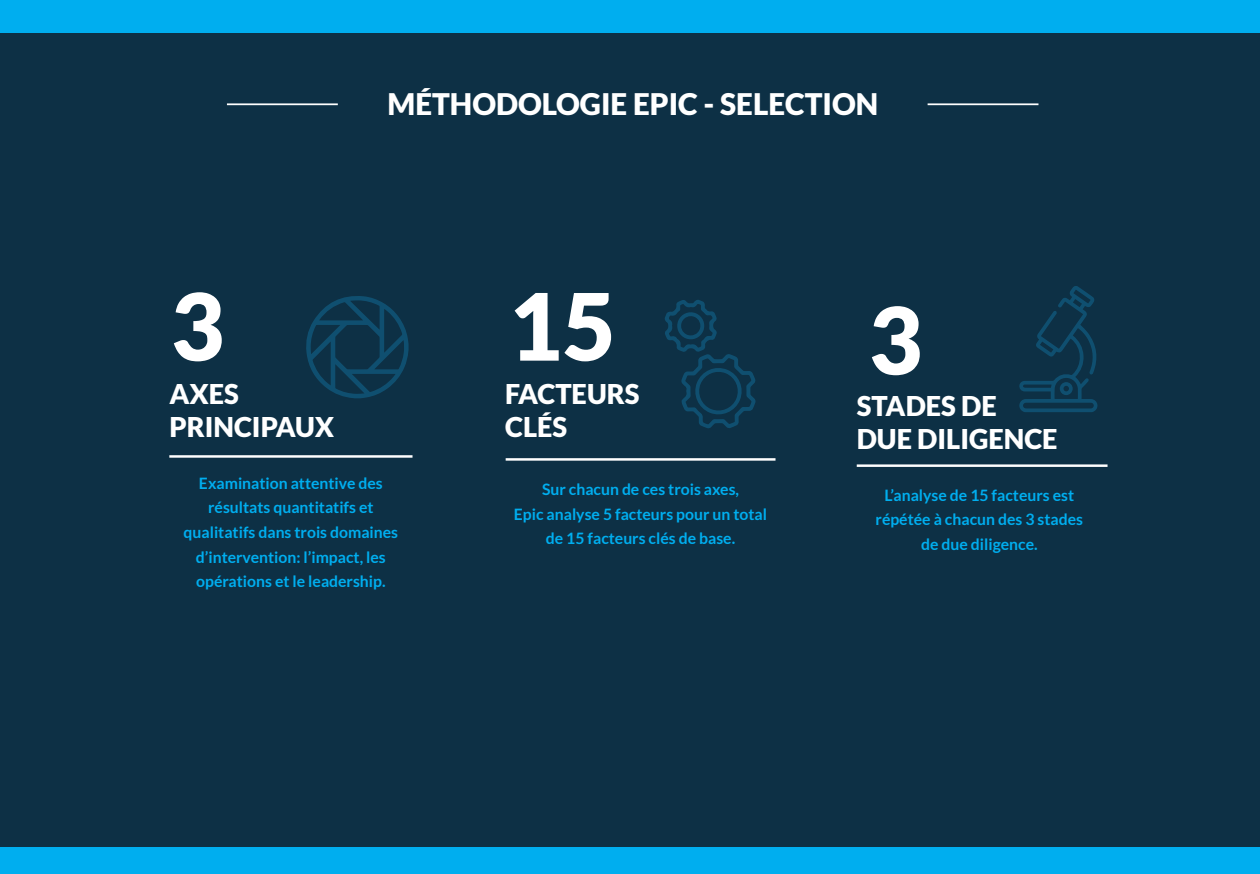
<style>
.page{position:relative;width:1260px;height:874px;background:#fff}
.page>*{position:absolute;margin:0;border:0;box-sizing:border-box;transform-origin:0 0}
.t1{font:900 92.75px "Lato";color:#fff}
.t2{font:900 29.75px "Lato";color:#fff}
.t3{font:900 27.3px/32.7px "Lato";color:#fff}
.t4{font:700 15.75px/24.5px "Lato";color:#00aeef;text-align:center}
</style>
<div class="page">
<div style="left:0;top:0;width:1260px;height:873px;background:#0d3045"></div>
<div style="left:0;top:0;width:1260px;height:32px;background:#00aeef"></div>
<hr style="left:227px;top:103px;width:111px;height:2px;background:#fff">
<hr style="left:928px;top:103px;width:110px;height:2px;background:#fff">
<div style="left:0;top:846px;width:1260px;height:27px;background:#00aeef"></div>
<hr style="left:169px;top:455px;width:244px;height:2px;background:#fff">
<svg style="left:306px;top:296px;width:103px;height:102px"></svg>
<hr style="left:506px;top:458px;width:270px;height:2px;background:#fff">
<svg style="left:665px;top:300px;width:91px;height:128px"></svg>
<hr style="left:857px;top:464px;width:251px;height:2px;background:#fff">
<svg style="left:1019px;top:286px;width:79px;height:126px"></svg>
<p class="t1" style="left:170px;top:272px;width:55px">3</p>
<p class="t2" style="left:388px;top:87px;width:492px">MÉTHODOLOGIE EPIC - SELECTION</p>
<p class="t1" style="left:509px;top:272px;width:109px">15</p>
<p class="t1" style="left:868px;top:286px;width:55px">3</p>
<p class="t3" style="left:169px;top:377px;width:71px">AXES</p>
<p class="t3" style="left:169px;top:409px;width:166px">PRINCIPAUX</p>
<p class="t4" style="left:184px;top:470px;width:216px">Examination attentive des résultats quantitatifs et qualitatifs dans trois domaines d’intervention: l’impact, les opérations et le leadership.</p>
<p class="t3" style="left:505px;top:377px;width:136px">FACTEURS</p>
<p class="t3" style="left:505px;top:409px;width:64px">CLÉS</p>
<p class="t4" style="left:542px;top:477px;width:199px">Sur chacun de ces trois axes,</p>
<p class="t4" style="left:514px;top:501px;width:255px">Epic analyse 5 facteurs pour un total de 15 facteurs clés de base.</p>
<p class="t3" style="left:857px;top:389px;width:202px">STADES DE<br>DUE DILIGENCE</p>
<p class="t4" style="left:876px;top:482px;width:209px">L’analyse de 15 facteurs est répétée à chacun des 3 stades de due diligence.</p>
</div>
